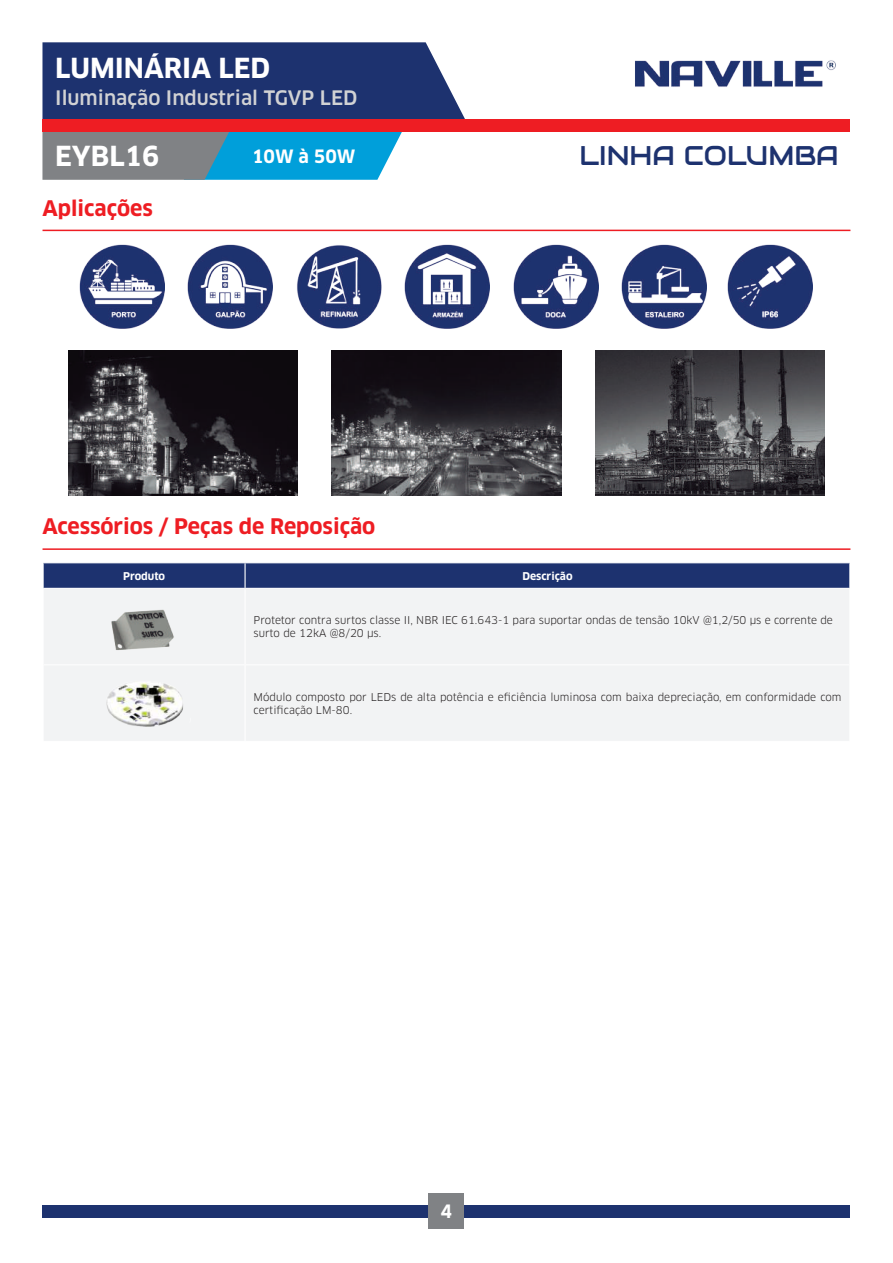
<style>
.page{position:relative;width:893px;height:1263px;background:#fff}
.page>*{position:absolute;margin:0;border:0;box-sizing:border-box;transform-origin:0 0}
.t1{font:700 27px "Clan OT";color:#fff}
.t2{font:27px "Audiowide";color:#1d326f}
.t3{font:700 21px "Clan OT";color:#ee1d23}
.t4{font:500 19.5px "Clan OT";color:#d1d2d4}
.t5{font:700 18px "Clan OT";color:#fff}
.t6{font:10.5px/12.6px "Clan OT";color:#231f20}
.t7{font:700 10.5px "Clan OT";color:#fff}
</style>
<div class="page">
<svg style="left:42px;top:131px;width:360px;height:49px;background:#4895b2"></svg>
<div style="left:42px;top:42px;width:423px;height:79px;background:#1d326f"></div>
<div style="left:43px;top:119px;width:807px;height:13px;background:#ee1d23"></div>
<div style="left:43px;top:1205px;width:807px;height:13px;background:#1d326f"></div>
<div style="left:429px;top:1194px;width:35px;height:35px;background:#808285"></div>
<img style="left:635px;top:60px;width:201px;height:27px">
<hr style="left:43px;top:230px;width:807px;height:1px;background:#ee1d23">
<img style="left:595px;top:351px;width:230px;height:144px">
<img style="left:68px;top:351px;width:230px;height:144px">
<img style="left:332px;top:351px;width:229px;height:144px">
<img style="left:79px;top:244px;width:85px;height:84px">
<img style="left:188px;top:244px;width:85px;height:84px">
<img style="left:297px;top:245px;width:84px;height:83px">
<img style="left:405px;top:244px;width:85px;height:84px">
<img style="left:513px;top:244px;width:85px;height:84px">
<img style="left:621px;top:244px;width:85px;height:84px">
<img style="left:728px;top:244px;width:85px;height:84px">
<hr style="left:43px;top:548px;width:807px;height:2px;background:#ee1d23">
<div style="left:44px;top:589px;width:805px;height:152px;background:#f2f3f4"></div>
<hr style="left:44px;top:664px;width:200px;height:1px;background:#fff">
<hr style="left:246px;top:664px;width:603px;height:1px;background:#fff">
<svg style="left:43px;top:563px;width:807px;height:25px;background:#223772"></svg>
<hr style="left:244px;top:588px;width:2px;height:77px;background:#fff">
<hr style="left:244px;top:665px;width:2px;height:76px;background:#fff">
<img style="left:93px;top:591px;width:102px;height:71px">
<img style="left:100px;top:676px;width:90px;height:53px">
<h1 class="t1" style="left:55px;top:52px;width:216px">LUMINÁRIA LED</h1>
<h3 class="t4" style="left:55px;top:86px;width:304px">Iluminação Industrial TGVP LED</h3>
<h1 class="t1" style="left:55px;top:140px;width:106px">EYBL16</h1>
<h3 class="t5" style="left:252px;top:146px;width:105px">10W à 50W</h3>
<h2 class="t3" style="left:43px;top:196px;width:112px">Aplicações</h2>
<h1 class="t2" style="left:579px;top:138px;width:261px">LINHA COLUMBA</h1>
<h2 class="t3" style="left:43px;top:514px;width:334px">Acessórios / Peças de Reposição</h2>
<p class="t7" style="left:123px;top:570px;width:43px">Produto</p>
<p class="t7" style="left:522px;top:570px;width:52px">Descrição</p>
<p class="t6" style="left:254px;top:614px;width:581px">Protetor contra surtos classe II, NBR IEC 61.643-1 para suportar ondas de tensão 10kV @1,2/50 µs e corrente de surto de 12kA @8/20 µs.</p>
<p class="t6" style="left:254px;top:691px;width:589px">Módulo composto por LEDs de alta potência e eficiência luminosa com baixa depreciação, em conformidade com certificação LM-80.</p>
<h3 class="t5" style="left:441px;top:1200px;width:13px">4</h3>
</div>
